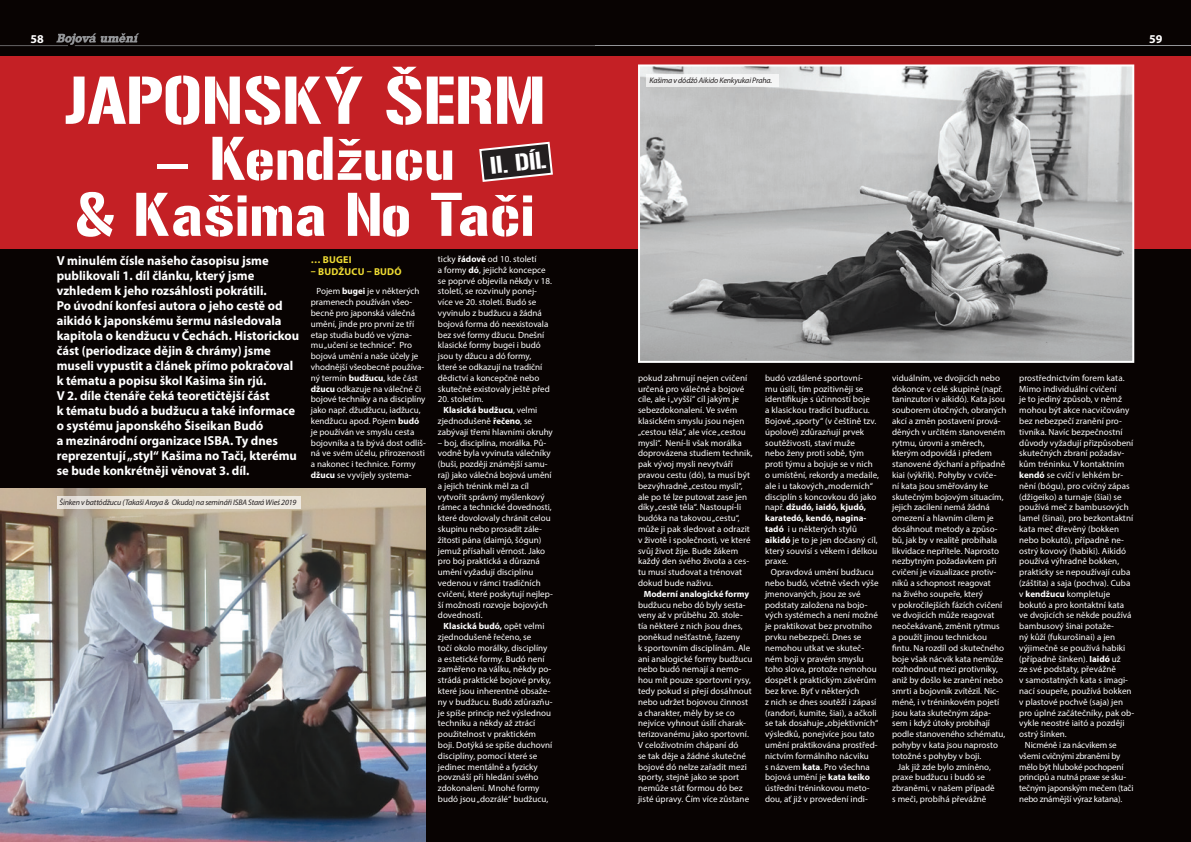
<style>
.page{position:relative;width:1191px;height:842px;background:#fff}
.page>*{position:absolute;margin:0;border:0;box-sizing:border-box;transform-origin:0 0}
.nadpis{font:67px "Gunplay";color:#fff}
.nadpis-2{font:61px/56px "Gunplay";color:#fff;text-align:center}
.nadpis-3{font:24px "Gunplay";color:#fff}
.perex{font:700 13px/15px "Myriad Pro";color:#fff}
.t1{font:700 12px "Myriad Pro";color:#fff}
.mezinadpis{font:700 10px "Myriad Pro";letter-spacing:.02em;color:#eedb33}
.text{font:9px/10.8px "Myriad Pro";letter-spacing:.005em;color:#fff}
.text-2{font:9px/10.8px "Myriad Pro";letter-spacing:-.02em;color:#fff}
.Popisek{font:italic 8px "Myriad Pro";letter-spacing:-.02em;color:#231f20}
.s1{font-weight:700}
</style>
<div class="page">
<div style="left:0;top:0;width:595px;height:842px;background:#080302"></div>
<div style="left:595px;top:0;width:596px;height:842px;background:#080302"></div>
<div style="left:0;top:57px;width:1191px;height:192px;background:#c42025"></div>
<svg style="left:479px;top:141px;width:74px;height:41px"></svg>
<img style="left:641px;top:67px;width:490px;height:293px">
<div style="left:638px;top:64px;width:496px;height:299px;border:2px solid #fff"></div>
<img style="left:0;top:488px;width:425px;height:354px">
<div style="left:646px;top:74px;width:133px;height:12px;background:#f5f5f5"></div>
<div style="left:57px;top:496px;width:243px;height:12px;background:#eee9e0"></div>
<svg style="left:0;top:33px;width:595px;height:13px"></svg>
<hr style="left:595px;top:45px;width:596px;height:1px;background:#939598">
<p class="t1" style="left:31px;top:31px;width:15px">58</p>
<p class="t1" style="left:1149px;top:31px;width:15px">59</p>
<p class="nadpis" style="left:64px;top:52px;width:482px">JAPONSKÝ ŠERM</p>
<p class="nadpis-2" style="left:75px;top:125px;width:461px">– Kendžucu<br>&amp; Kašima No Tači</p>
<p class="nadpis-3" style="left:488px;top:148px;width:58px;rotate:-6deg">II. DÍL</p>
<p class="perex" style="left:57px;top:253px;width:244px">V minulém čísle našeho časopisu jsme publikovali 1. díl článku, který jsme vzhledem k jeho rozsáhlosti pokrátili.<br>Po úvodní konfesi autora o jeho cestě od aikidó k japonskému šermu následovala kapitola o kendžucu v Čechách. Historickou část (periodizace dějin &amp; chrámy) jsme museli vypustit a článek přímo pokračoval k tématu a popisu škol Kašima šin rjú.<br>V 2. díle čtenáře čeká teoretičtější část<br>k tématu budó a budžucu a také informace o systému japonského Šiseikan Budó<br>a mezinárodní organizace ISBA. Ty dnes reprezentují „styl“ Kašima no Tači, kterému se bude konkrétněji věnovat 3. díl.</p>
<p class="Popisek" style="left:60px;top:497px;width:238px">Šinken v battódžucu (Takaši Araya &amp; Okuda) na semináři ISBA Stará Wieś 2019</p>
<p class="mezinadpis" style="left:311px;top:253px;width:42px">… BUGEI</p>
<p class="mezinadpis" style="left:311px;top:265px;width:92px">– BUDŽUCU – BUDÓ</p>
<p class="text" style="left:311px;top:286px;width:116px;text-indent:6px">Pojem <span class="s1">bugei</span> je v některých pramenech používán všeo&shy;becně pro japonská válečná umění, jinde pro první ze tří etap studia budó ve význa&shy;mu „učení se technice“. Pro bojová umění a naše účely je vhodnější všeobecně používa&shy;ný termín <span class="s1">budžucu</span>, kde část <span class="s1">džucu</span> odkazuje na válečné či bojové techniky a na disciplíny jako např. džudžucu, iadžucu, kendžucu apod. Pojem <span class="s1">budó </span>je používán ve smyslu cesta bojovníka a ta bývá dost odliš&shy;ná ve svém účelu, přirozenosti a nakonec i technice. Formy <span class="s1">džucu</span> se vyvíjely systema-</p>
<p class="text" style="left:438px;top:253px;width:116px">ticky <span class="s1">řádově</span> od 10. století<br>a formy <span class="s1">dó</span>, jejichž koncepce se poprvé objevila někdy v 18. století, se rozvinuly ponej&shy;více ve 20. století. Budó se vyvinulo z budžucu a žádná bojová forma dó neexistovala bez své formy džucu. Dnešní klasické formy bugei i budó jsou ty džucu a dó formy, které se odkazují na tradiční dědictví a koncepčně nebo skutečně existovaly ještě před</p>
<p class="text" style="left:438px;top:394px;width:47px">20. stoletím.</p>
<p class="text" style="left:438px;top:405px;width:116px;text-indent:6px"><span class="s1">Klasická budžucu</span>, velmi zjednodušeně <span class="s1">řečeno</span>, se zabývají třemi hlavními okruhy</p>
<p class="text" style="left:438px;top:437px;width:116px">– boj, disciplína, morálka. Pů&shy;vodně byla vyvinuta válečníky (buši, později známější samu&shy;raj) jako válečná bojová umění a jejich trénink měl za cíl vytvořit správný myšlenkový rámec a technické dovednosti, které dovolovaly chránit celou skupinu nebo prosadit zále&shy;žitosti pána (daimjó, šógun) jemuž přísahali věrnost. Jako pro boj praktická a důrazná umění vyžadují disciplínu vedenou v rámci tradičních cvičení, které poskytují nejlep&shy;ší možnosti rozvoje bojových dovedností.</p>
<p class="text" style="left:438px;top:621px;width:116px;text-indent:6px"><span class="s1">Klasická budó,</span> opět velmi zjednodušeně řečeno, se<br>točí okolo morálky, disciplíny a estetické formy. Budó není zaměřeno na válku, někdy po&shy;strádá praktické bojové prvky, které jsou inherentně obsaže&shy;ny v budžucu. Budó zdůrazňu&shy;je spíše princip než výslednou techniku a někdy až ztrácí použitelnost v praktickém boji. Dotýká se spíše duchovní disciplíny, pomocí které se jedinec mentálně a fyzicky povznáší při hledání svého zdokonalení. Mnohé formy budó jsou „dozrálé“ budžucu,</p>
<p class="Popisek" style="left:649px;top:75px;width:124px">Kašima v dódžó Aikido Kenkyukai Praha.</p>
<p class="text" style="left:638px;top:372px;width:116px">pokud zahrnují nejen cvičení určená pro válečné a bojové cíle, ale i „vyšší“ cíl jakým je sebezdokonalení. Ve svém klasickém smyslu jsou nejen „cestou těla“, ale více „cestou mysli“. Není-li však morálka doprovázena studiem technik, pak vývoj mysli nevytváří pravou cestu (dó), ta musí být bezvýhradně „cestou mysli“, ale po té lze putovat zase jen díky „cestě těla“. Nastoupí-li budóka na takovou „cestu“, může ji pak sledovat a odrazit v životě i společnosti, ve které svůj život žije. Bude žákem každý den svého života a ces&shy;tu musí studovat a trénovat dokud bude naživu.</p>
<p class="text" style="left:638px;top:588px;width:116px;text-indent:6px"><span class="s1">Moderní analogické formy </span>budžucu nebo dó byly sesta&shy;veny až v průběhu 20. stole&shy;tía některé z nich jsou dnes, poněkud nešťastně, řazeny<br>k sportovním disciplínám. Ale ani analogické formy budžucu nebo budó nemají a nemo&shy;hou mít pouze sportovní rysy, tedy pokud si přejí dosáhnout nebo udržet bojovou činnost a charakter, měly by se co nejvíce vyhnout úsilí charak&shy;terizovanému jako sportovní.<br>V celoživotním chápaní dó<br>se tak děje a žádné skutečné bojové dó nelze zařadit mezi sporty, stejně jako se sport nemůže stát formou dó bez jisté úpravy. Čím více zůstane</p>
<p class="text" style="left:765px;top:372px;width:115px">budó vzdálené sportovní-<br>mu úsilí, tím pozitivněji se identifikuje s účinností boje<br>a klasickou tradicí budžucu.<br>Bojové „sporty“ (v češtině tzv. úpolové) zdůrazňují prvek soutěživosti, staví muže<br>nebo ženy proti sobě, tým proti týmu a bojuje se v nich o umístění, rekordy a medaile, ale i u takových „moderních“ disciplín s koncovkou dó jako např. <span class="s1">džudó, iaidó, kjudó, karatedó, kendó, nagina&shy;tadó</span> i u některých stylů <span class="s1">aikidó</span> je to je jen dočasný cíl, který souvisí s věkem i délkou praxe.</p>
<p class="text" style="left:765px;top:567px;width:115px;text-indent:6px">Opravdová umění budžucu nebo budó, včetně všech výše jmenovaných, jsou ze své podstaty založena na bojo&shy;vých systémech a není možné je praktikovat bez prvotního prvku nebezpečí. Dnes se nemohou utkat ve skuteč&shy;ném boji v pravém smyslu toho slova, protože nemohou dospět k praktickým závěrům bez krve. Byť v některých<br>z nich se dnes soutěží i zápasí (randori, kumite, šiai), a ačkoli se tak dosahuje „objektivních“ výsledků, ponejvíce jsou tato umění praktikována prostřed&shy;nictvím formálního nácviku<br>s názvem <span class="s1">kata</span>. Pro všechna bojová umění je <span class="s1">kata keiko </span>ústřední tréninkovou meto&shy;dou, ať již v provedení indi-</p>
<p class="text" style="left:892px;top:372px;width:116px">viduálním, ve dvojicích nebo dokonce v celé skupině (např. taninzutori v aikidó). Kata jsou souborem útočných, obraných akcí a změn postavení prová&shy;děných v určitém stanoveném rytmu, úrovni a směrech, kterým odpovídá i předem stanovené dýchaní a případně kiai (výkřik). Pohyby v cviče-<br>ní kata jsou směřovány ke skutečným bojovým situacím, jejich zacílení nemá žádná omezení a hlavním cílem je dosáhnout metody a způso&shy;bů, jak by v realitě probíhala likvidace nepřítele. Naprosto nezbytným požadavkem při cvičení je vizualizace protiv&shy;níků a schopnost reagovat<br>na živého soupeře, který<br>v pokročilejších fázích cvičení ve dvojicích může reagovat neočekávaně, změnit rytmus<br>a použít jinou technickou fintu. Na rozdíl od skutečného boje však nácvik kata nemůže rozhodnout mezi protivníky, aniž by došlo ke zranění nebo smrti a bojovník zvítězil. Nic&shy;méně, i v tréninkovém pojetí jsou kata skutečným zápa&shy;sem i když útoky probíhají podle stanoveného schématu, pohyby v kata jsou naprosto totožné s pohyby v boji.</p>
<p class="text" style="left:892px;top:761px;width:104px;text-indent:6px">Jak již zde bylo zmíněno, praxe budžucu i budó se zbraněmi, v našem případě s meči, probíhá převážně</p>
<p class="text" style="left:1019px;top:372px;width:117px">prostřednictvím forem kata.<br>Mimo individuální cvičení<br>je to jediný způsob, v němž mohou být akce nacvičovány bez nebezpečí zranění pro&shy;tivníka. Navíc bezpečnostní důvody vyžadují přizpůsobení skutečných zbraní požadav&shy;kům tréninku. V kontaktním <span class="s1">kendó</span> se cvičí v lehkém br&shy;nění (bógu), pro cvičný zápas (džigeiko) a turnaje (šiai) se používá meč z bambusových lamel (šinai), pro bezkontaktní kata meč dřevěný (bokken nebo bokutó), případně ne&shy;ostrý kovový (habiki). Aikidó používá výhradně bokken, prakticky se nepoužívají cuba (záštita) a saja (pochva). Cuba v <span class="s1">kendžucu</span> kompletuje bokutó a pro kontaktní kata ve dvojicích se někde používá bambusový šinai potaže-<br>ný kůží (fukurošinai) a jen výjimečně se používá habiki (případně šinken). <span class="s1">Iaidó</span> už<br>ze své podstaty, převážně<br>v samostatných kata s imagi&shy;nací soupeře, používá bokken v plastové pochvě (saja) jen pro úplné začátečníky, pak ob&shy;vykle neostré iaitó a později ostrý šinken.</p>
<p class="text-2" style="left:1019px;top:739px;width:116px;text-indent:6px">Nicméně i za nácvikem se všemi cvičnými zbraněmi by mělo být hluboké pochopení principů a nutná praxe se sku&shy;tečným japonským mečem (tači nebo známější výraz katana).</p>
</div>
